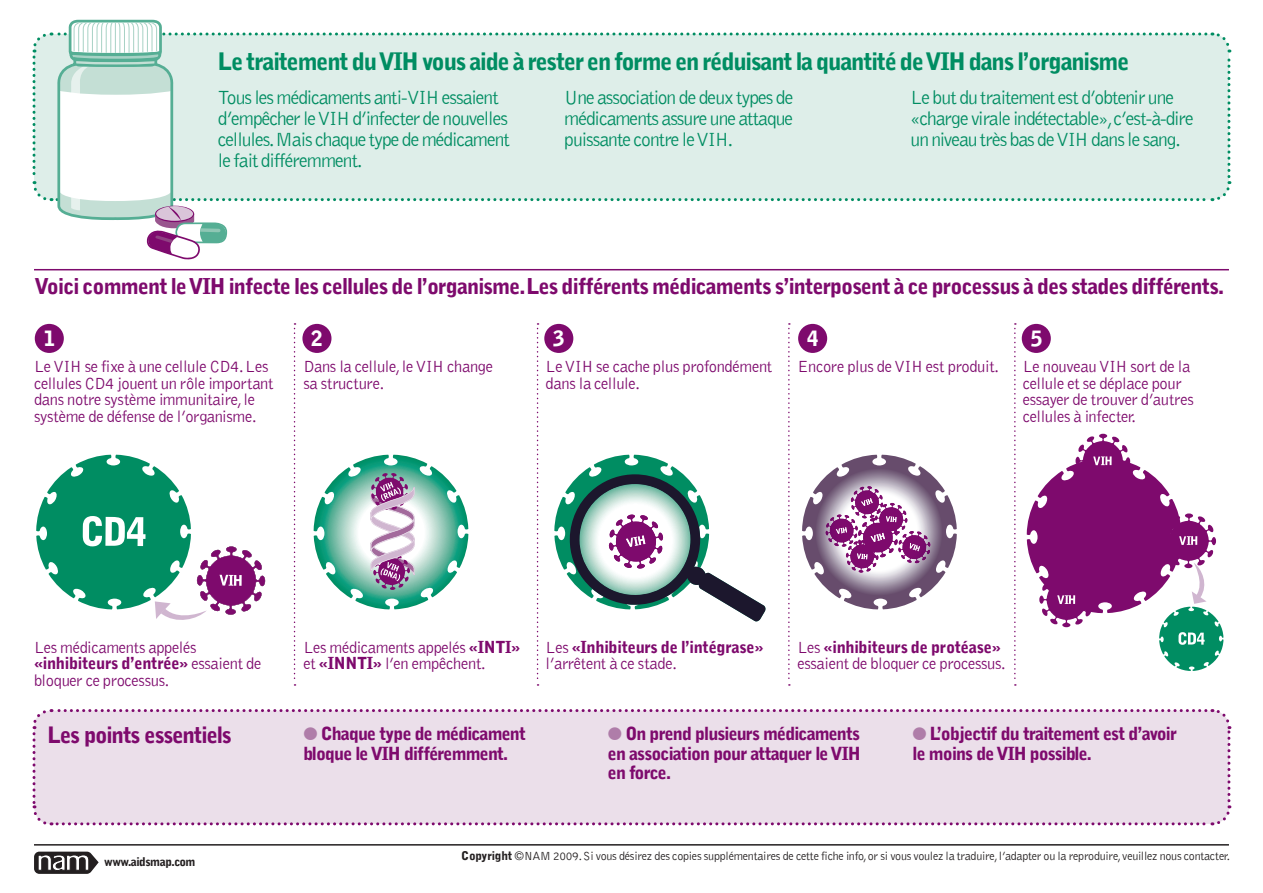
<style>
.page{position:relative;width:1263px;height:893px;background:#fff}
.page>*{position:absolute;margin:0;border:0;box-sizing:border-box;transform-origin:0 0}
.t1{font:900 24px "Bell Gothic";letter-spacing:-.05em;color:#008d62}
.t2{font:900 22.5px "Bell Gothic";letter-spacing:-.05em;color:#7e0a6d}
.t3{font:900 21.75px "Bell Gothic";letter-spacing:-.04em;color:#7e0a6d}
.t4{font:900 21px "Bell Gothic";color:#fff}
.t5{font:300 19.5px/21px "Bell Gothic";letter-spacing:-.05em;color:#008d62}
.t6{font:900 18px/19.5px "Bell Gothic";letter-spacing:-.05em;color:#7e0a6d}
.t7{font:300 16.5px/16.5px "Bell Gothic";letter-spacing:-.02em;color:#7e0a6d}
.t8{font:900 16.5px/16.5px "Bell Gothic";letter-spacing:-.02em;color:#7e0a6d}
.t9{font:300 12px "Bell Gothic";letter-spacing:-.02em;color:#231f20}
.t10{font:900 12px "Bell Gothic";letter-spacing:-.04em;color:#231f20}
.s1{font-weight:900}
.s2{font-weight:300}
.s3{color:#af7da9}
</style>
<div class="page">
<div style="left:32px;top:709px;width:1200px;height:117px;background:#ebdfea"></div>
<hr style="left:34px;top:269px;width:1195px;height:1px;background:#7e0a6d">
<div style="left:35px;top:324px;width:29px;height:29px;background:#7e0a6d;border-radius:50%"></div>
<div style="left:302px;top:324px;width:29px;height:29px;background:#7e0a6d;border-radius:50%"></div>
<div style="left:544px;top:324px;width:29px;height:29px;background:#7e0a6d;border-radius:50%"></div>
<div style="left:798px;top:324px;width:29px;height:29px;background:#7e0a6d;border-radius:50%"></div>
<div style="left:1022px;top:324px;width:29px;height:29px;background:#7e0a6d;border-radius:50%"></div>
<svg style="left:294px;top:323px;width:1px;height:363px"></svg>
<svg style="left:537px;top:323px;width:1px;height:363px"></svg>
<svg style="left:788px;top:323px;width:2px;height:363px"></svg>
<svg style="left:1014px;top:323px;width:2px;height:363px"></svg>
<svg style="left:36px;top:455px;width:229px;height:165px"></svg>
<svg style="left:314px;top:455px;width:119px;height:154px"></svg>
<img style="left:802px;top:455px;width:84px;height:145px">
<svg style="left:825px;top:486px;width:106px;height:87px"></svg>
<svg style="left:554px;top:455px;width:212px;height:167px"></svg>
<svg style="left:1027px;top:434px;width:196px;height:237px"></svg>
<svg style="left:32px;top:19px;width:1200px;height:241px"></svg>
<hr style="left:34px;top:844px;width:1195px;height:2px;background:#231f20">
<svg style="left:34px;top:851px;width:65px;height:23px"></svg>
<h1 class="t1" style="left:218px;top:47px;width:913px">Le traitement du VIH vous aide à rester en forme en réduisant la quantité de VIH dans l’organisme</h1>
<p class="t5" style="left:218px;top:87px;width:294px">Tous les médicaments anti-VIH essaient d’empêcher le VIH d’infecter de nouvelles cellules.Mais chaque type de médicament le fait différemment.</p>
<p class="t5" style="left:564px;top:87px;width:231px;text-align:justify">Une association de deux types de médicaments assure une attaque puissante contre le VIH.</p>
<p class="t5" style="left:911px;top:87px;width:285px">Le but du traitement est d’obtenir une «charge virale indétectable»,c’est-à-dire un niveau très bas de VIH dans le sang.</p>
<h3 class="t3" style="left:35px;top:273px;width:1191px">Voici comment le VIH infecte les cellules de l’organisme.Les différents médicaments s’interposent à ce processus à des stades différents.</h3>
<p class="t4" style="left:44px;top:326px;width:13px">1</p>
<p class="t4" style="left:311px;top:326px;width:13px">2</p>
<p class="t4" style="left:553px;top:326px;width:13px">3</p>
<p class="t4" style="left:807px;top:326px;width:13px">4</p>
<p class="t4" style="left:1031px;top:326px;width:13px">5</p>
<p class="t7" style="left:34px;top:359px;width:241px">Le VIH se fixe à une cellule CD4. Les cellules CD4 jouent un rôle important dans notre système immunitaire, le système de défense de l’organisme.</p>
<p class="t7" style="left:303px;top:359px;width:191px">Dans la cellule, le VIH change sa structure.</p>
<p class="t7" style="left:546px;top:359px;width:228px">Le VIH se cache plus profondément dans la cellule.</p>
<p class="t7" style="left:797px;top:359px;width:203px">Encore plus de VIH est produit.</p>
<p class="t7" style="left:1023px;top:359px;width:173px">Le nouveau VIH sort de la cellule et se déplace pour essayer de trouver d’autres cellules à infecter.</p>
<p class="t7" style="left:34px;top:639px;width:229px">Les médicaments appelés <span class="s1">«inhibiteurs d’entrée»</span> essaient de bloquer ce processus.</p>
<p class="t7" style="left:303px;top:639px;width:218px">Les médicaments appelés <span class="s1">«INTI» </span>et <span class="s1">«INNTI»</span> l’en empêchent.</p>
<p class="t8" style="left:546px;top:639px;width:219px"><span class="s2">Les</span> «Inhibiteurs de l’intégrase» <span class="s2">l’arrêtent à ce stade.</span></p>
<p class="t7" style="left:797px;top:639px;width:210px">Les <span class="s1">«inhibiteurs de protéase» </span>essaient de bloquer ce processus.</p>
<h2 class="t2" style="left:47px;top:722px;width:186px">Les points essentiels</h2>
<p class="t6" style="left:303px;top:724px;width:224px"><span class="s3">●</span> Chaque type de médicament bloque le VIH différemment.</p>
<p class="t6" style="left:608px;top:724px;width:254px;text-align:justify"><span class="s3">●</span> On prend plusieurs médicaments en association pour attaquer le VIH en force.</p>
<p class="t6" style="left:912px;top:724px;width:266px"><span class="s3">●</span> L’objectif du traitement est d’avoir le moins de VIH possible.</p>
<p class="t10" style="left:104px;top:854px;width:93px">www.aidsmap.com</p>
<p class="t9" style="left:461px;top:850px;width:770px"><span class="s1">Copyright</span> ©NAM 2009. Si vous désirez des copies supplémentaires de cette fiche info, or si vous voulez la traduire, l’adapter ou la reproduire, veuillez nous contacter.</p>
</div>
